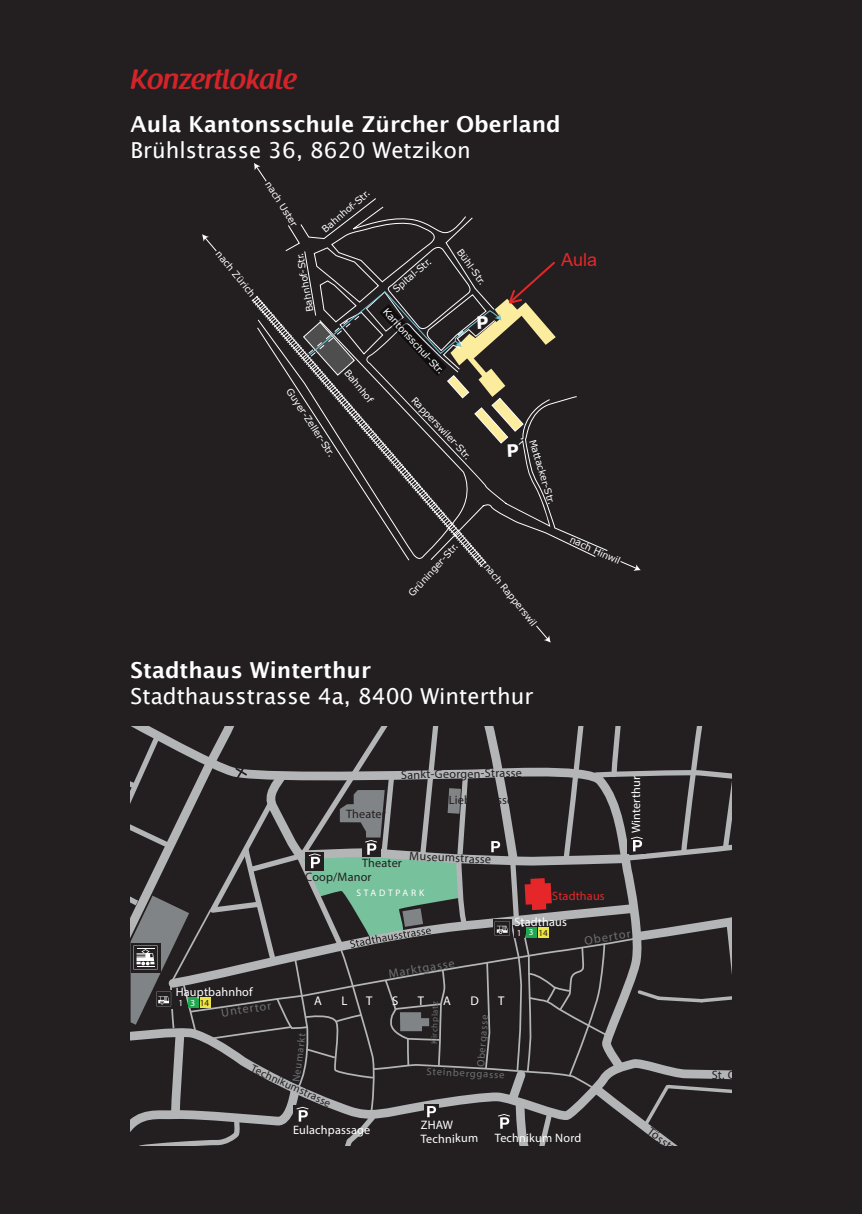
<style>
.page{position:relative;width:862px;height:1214px;background:#fff}
.page>*{position:absolute;margin:0;border:0;box-sizing:border-box;transform-origin:0 0}
.t1{font:600 28px "Raspoutine";color:#d3242a}
.t2{font:22px "Lucida Sans Unicode";color:#fff}
.t3{font:600 22px "Lucida Sans";color:#fff}
.t4{font:18px "Arial";color:#e5272a}
.t5{font:300 12.6px "Helvetica Neue LT Std";color:#fff}
.t6{font:300 12.2px/14px "Helvetica Neue LT Std";letter-spacing:.015em;color:#fff}
.t7{font:700 12.2px "Helvetica Neue LT Std";letter-spacing:.015em;color:#231f20}
.t8{font:300 12.2px "Helvetica Neue LT Std";color:#6e7072}
.t9{font:300 12.2px "Helvetica Neue LT Std";letter-spacing:.015em;color:#231f20}
.t10{font:700 12.2px "Helvetica Neue LT Std";letter-spacing:.015em;color:#e5272a}
.t11{font:700 11.2px "Helvetica Neue LT Std";color:#231f20}
.t12{font:300 10.4px "Helvetica Neue LT Std";color:#6e7072}
.t13{font:9.6px "Verdana";color:#fff}
.t14{font:9.4px "Verdana";color:#fff}
.t15{font:300 9.4px "Helvetica Neue LT Std";letter-spacing:.295em;color:#fff}
.t16{font:700 9.2px "Helvetica Neue LT Std";color:#fff}
.t17{font:700 9.2px "Helvetica Neue LT Std";color:#231f20}
.t18{font:300 8.8px "Helvetica Neue LT Std";color:#6e7072}
</style>
<div class="page">
<div style="left:0;top:0;width:862px;height:1213px;background:#231f20"></div>
<svg style="left:254px;top:163px;width:13px;height:19px"></svg>
<svg style="left:202px;top:234px;width:15px;height:18px"></svg>
<svg style="left:536px;top:625px;width:15px;height:17px"></svg>
<svg style="left:620px;top:561px;width:21px;height:10px"></svg>
<svg style="left:131px;top:726px;width:600px;height:419px"></svg>
<svg style="left:251px;top:198px;width:357px;height:369px"></svg>
<h1 class="t1" style="left:131px;top:63px;width:168px">Konzertlokale</h1>
<h2 class="t3" style="left:131px;top:111px;width:432px">Aula Kantonsschule Zürcher Oberland</h2>
<h2 class="t2" style="left:131px;top:132px;width:342px">Brühlstrasse 36, 8620 Wetzikon</h2>
<p class="t14" style="left:223px;top:248px;width:57px;rotate:51deg">nach Zürich</p>
<p class="t14" style="left:273px;top:179px;width:53px;rotate:57deg">nach Uster</p>
<p class="t14" style="left:304px;top:312px;width:61px;rotate:-100deg">Bahnhof-Str.</p>
<p class="t14" style="left:319px;top:225px;width:61px;rotate:-41deg">Bahnhof-Str.</p>
<p class="t14" style="left:294px;top:385px;width:81px;rotate:57deg">Guyer-Zeller-Str.</p>
<p class="t14" style="left:351px;top:367px;width:41px;rotate:51deg">Bahnhof</p>
<p class="t14" style="left:390px;top:286px;width:49px;rotate:-41deg">Spital-Str.</p>
<p class="t13" style="left:389px;top:306px;width:86px;rotate:47deg">Kantonsschul-Str.</p>
<p class="t14" style="left:464px;top:246px;width:43px;rotate:54deg">Bühl-Str.</p>
<p class="t14" style="left:418px;top:394px;width:83px;rotate:47deg">Rapperswiler-Str.</p>
<h3 class="t4" style="left:561px;top:248px;width:38px">Aula</h3>
<p class="t14" style="left:538px;top:437px;width:69px;rotate:73deg">Mattacker-Str.</p>
<p class="t14" style="left:405px;top:590px;width:69px;rotate:-47deg">Grüninger-Str.</p>
<p class="t14" style="left:491px;top:560px;width:79px;rotate:51deg">nach Rapperswil</p>
<p class="t14" style="left:573px;top:532px;width:56px;rotate:25deg">nach Hinwil</p>
<h2 class="t3" style="left:131px;top:657px;width:242px">Stadthaus Winterthur</h2>
<h2 class="t2" style="left:131px;top:678px;width:404px">Stadthausstrasse 4a, 8400 Winterthur</h2>
<p class="t7" style="left:401px;top:767px;width:122px;rotate:-1deg">Sankt-Georgen-Strasse</p>
<p class="t7" style="left:346px;top:805px;width:41px">Theater</p>
<p class="t7" style="left:449px;top:792px;width:66px">Liebestrasse</p>
<p class="t7" style="left:410px;top:847px;width:83px;rotate:3deg">Museumstrasse</p>
<p class="t15" style="left:356px;top:887px;width:69px">STADTPARK</p>
<p class="t9" style="left:362px;top:855px;width:41px">Theater</p>
<p class="t9" style="left:305px;top:868px;width:68px">Coop/Manor</p>
<p class="t10" style="left:552px;top:888px;width:54px">Stadthaus</p>
<p class="t6" style="left:629px;top:833px;width:59px;rotate:-90deg">Winterthur</p>
<p class="t8" style="left:387px;top:966px;width:68px;rotate:-10deg">Marktgasse</p>
<p class="t6" style="left:176px;top:984px;width:78px">Hauptbahnhof</p>
<p class="t17" style="left:200px;top:997px;width:11px">14</p>
<h3 class="t5" style="left:314px;top:992px;width:9px">A</h3>
<h3 class="t5" style="left:341px;top:992px;width:7px">L</h3>
<h3 class="t5" style="left:366px;top:992px;width:8px">T</h3>
<h3 class="t5" style="left:392px;top:992px;width:8px">S</h3>
<h3 class="t5" style="left:418px;top:992px;width:8px">T</h3>
<h3 class="t5" style="left:443px;top:992px;width:9px">A</h3>
<h3 class="t5" style="left:470px;top:992px;width:10px">D</h3>
<h3 class="t5" style="left:498px;top:992px;width:8px">T</h3>
<p class="t16" style="left:178px;top:997px;width:18px">1 3</p>
<p class="t18" style="left:429px;top:1043px;width:44px;rotate:-89deg">Kirchplatz</p>
<p class="t8" style="left:220px;top:1004px;width:52px;rotate:-8deg">Untertor</p>
<p class="t12" style="left:474px;top:1066px;width:54px;rotate:-85deg">Obergasse</p>
<p class="t12" style="left:290px;top:1080px;width:51px;rotate:-83deg">Neumarkt</p>
<p class="t11" style="left:254px;top:1061px;width:88px;rotate:24deg">Technikumstrasse</p>
<p class="t12" style="left:427px;top:1064px;width:79px;rotate:3deg">Steinberggasse</p>
<p class="t6" style="left:514px;top:914px;width:54px">Stadthaus</p>
<p class="t17" style="left:538px;top:926px;width:11px">14</p>
<p class="t16" style="left:517px;top:926px;width:18px">1 3</p>
<p class="t8" style="left:583px;top:933px;width:48px;rotate:-9deg">Obertor</p>
<p class="t6" style="left:293px;top:1122px;width:79px">Eulachpassage</p>
<p class="t6" style="left:420px;top:1117px;width:59px;rotate:-1deg">ZHAW<br>Technikum</p>
<p class="t6" style="left:495px;top:1130px;width:88px">Technikum Nord</p>
</div>
